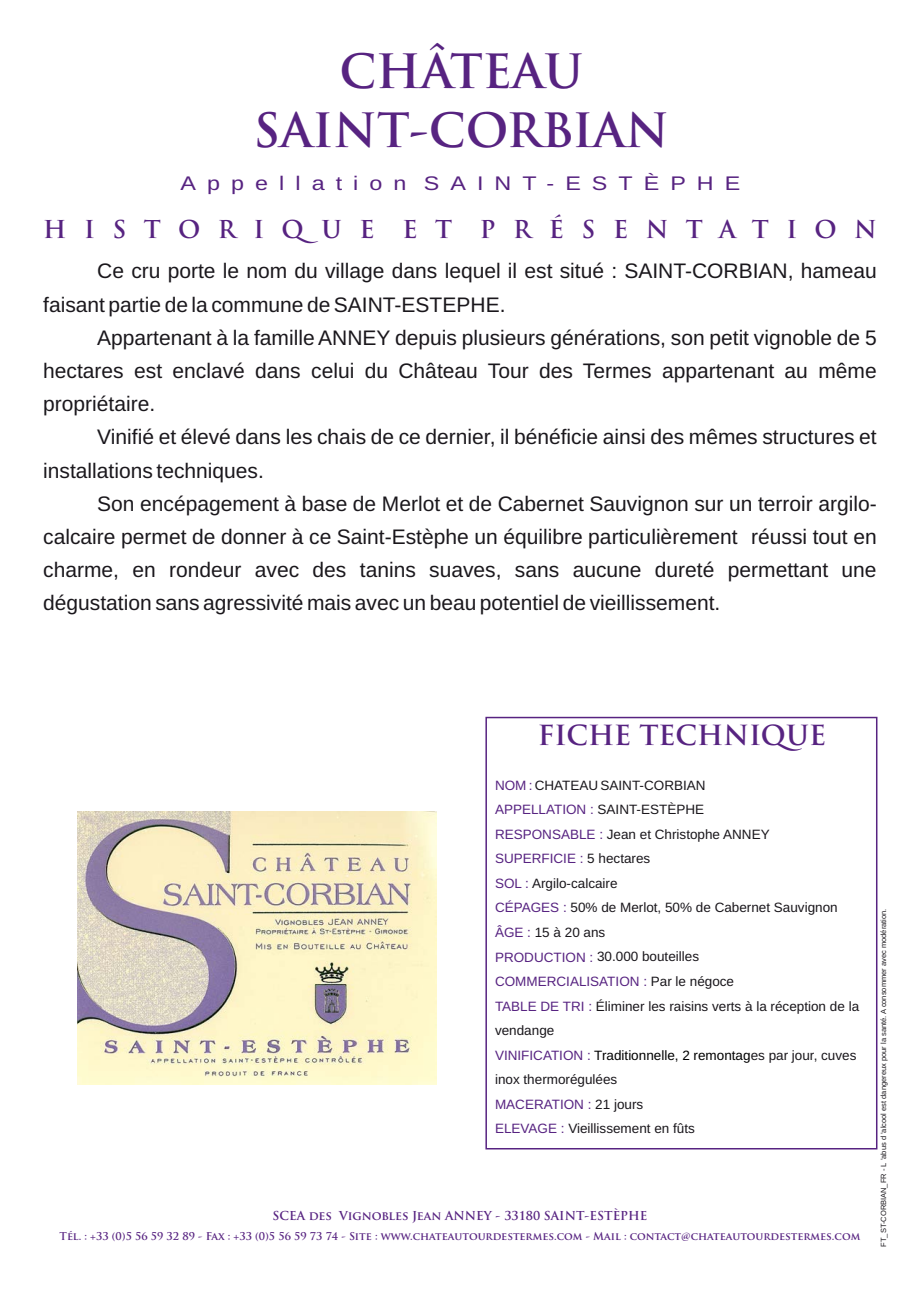
<style>
.page{position:relative;width:920px;height:1290px;background:#fff}
.page>*{position:absolute;margin:0;border:0;box-sizing:border-box;transform-origin:0 0}
.t1{font:700 46.05px/58.3px "Trajan Pro";color:#572381;text-align:center}
.t2{font:700 27px "Trajan Pro";color:#572381}
.t3{font:700 24px "Trajan Pro";letter-spacing:.73em;color:#572381}
.t4{font:21px/33.2px "Liberation Sans";color:#1a171c}
.t5{font:19.65px "Liberation Sans";letter-spacing:.475em;color:#572381;scale:1.18 1}
.t6{font:13.5px/24.6px "Liberation Sans";color:#1a171c}
.t7{font:13.5px "Liberation Sans";color:#000}
.t8{font:700 12px "Trajan Pro";color:#572381}
.t9{font:700 10.5px "Trajan Pro";color:#572381}
.t10{font:7.5px "Liberation Sans";color:#1a171c}
.s1{color:#572381}
.s2{color:#1a171c}
</style>
<div class="page">
<div style="left:485px;top:717px;width:392px;height:432px;border:2px solid #572381"></div>
<img style="left:77px;top:811px;width:359px;height:273px">
<h1 class="t1" style="left:254px;top:48px;width:417px">CHÂTEAU<br>SAINT-CORBIAN</h1>
<p class="t5" style="left:181px;top:175px;width:476px">Appellation SAINT-ESTÈPHE</p>
<p class="t3" style="left:43px;top:220px;width:835px">HISTORIQUE ET PRÉSENTATION</p>
<p class="t4" style="left:43px;top:256px;width:835px;text-indent:54px">Ce cru porte le nom du village dans lequel il est situé : SAINT-CORBIAN, hameau faisant partie de la commune de SAINT-ESTEPHE.</p>
<p class="t4" style="left:43px;top:323px;width:835px;text-align:justify;text-indent:54px">Appartenant à la famille ANNEY depuis plusieurs générations, son petit vignoble de 5 hectares est enclavé dans celui du Château Tour des Termes appartenant au même propriétaire.</p>
<p class="t4" style="left:43px;top:422px;width:835px;text-indent:54px">Vinifié et élevé dans les chais de ce dernier, il bénéficie ainsi des mêmes structures et installations techniques.</p>
<p class="t4" style="left:43px;top:489px;width:835px;text-align:justify;text-indent:54px">Son encépagement à base de Merlot et de Cabernet Sauvignon sur un terroir argilo&shy;calcaire permet de donner à ce Saint-Estèphe un équilibre particulièrement réussi tout en charme, en rondeur avec des tanins suaves, sans aucune dureté permettant une dégustation sans agressivité mais avec un beau potentiel de vieillissement.</p>
<p class="t2" style="left:538px;top:725px;width:290px">FICHE TECHNIQUE</p>
<p class="t6" style="left:495px;top:774px;width:366px"><span class="s1">NOM :</span> CHATEAU SAINT-CORBIAN<br><span class="s1">APPELLATION :</span> SAINT-ESTÈPHE<br><span class="s1">RESPONSABLE :</span> Jean et Christophe ANNEY<br><span class="s1">SUPERFICIE :</span> 5 hectares<br><span class="s1">SOL :</span> Argilo-calcaire<br><span class="s1">CÉPAGES :</span> 50% de Merlot, 50% de Cabernet Sauvignon <span class="s1">ÂGE :</span> 15 à 20 ans<br><span class="s1">PRODUCTION :</span> 30.000 bouteilles<br><span class="s1">COMMERCIALISATION :</span> Par le négoce<br><span class="s1">TABLE DE TRI :</span> Éliminer les raisins verts à la réception de la</p>
<p class="t7" style="left:495px;top:1050px;width:363px"><span class="s1">VINIFICATION :</span> Traditionnelle, 2 remontag<span class="s2">es par jour, cuves</span></p>
<p class="t6" style="left:495px;top:1093px;width:201px"><span class="s1">MACERATION :</span> 21 jours<br><span class="s1">ELEVAGE :</span> Vieillissement en fûts</p>
<p class="t6" style="left:495px;top:1019px;width:61px">vendange</p>
<p class="t6" style="left:495px;top:1068px;width:124px">inox thermorégulées</p>
<p class="t8" style="left:273px;top:1211px;width:376px">SCEA des Vignobles Jean ANNEY - 33180 SAINT-ESTÈPHE</p>
<p class="t9" style="left:60px;top:1232px;width:802px">Tél. : +33 (0)5 56 59 32 89 - Fax : +33 (0)5 56 59 73 74 - Site : www.chateautourdestermes.com - Mail : contact@chateautourdestermes.com</p>
<p class="t10" style="left:881px;top:1247px;width:340px;rotate:-90deg">FT_ST-CORBIAN_FR - L ’abus d ’alcool est dangereux pour la santé. A consommer avec modération.</p>
</div>
